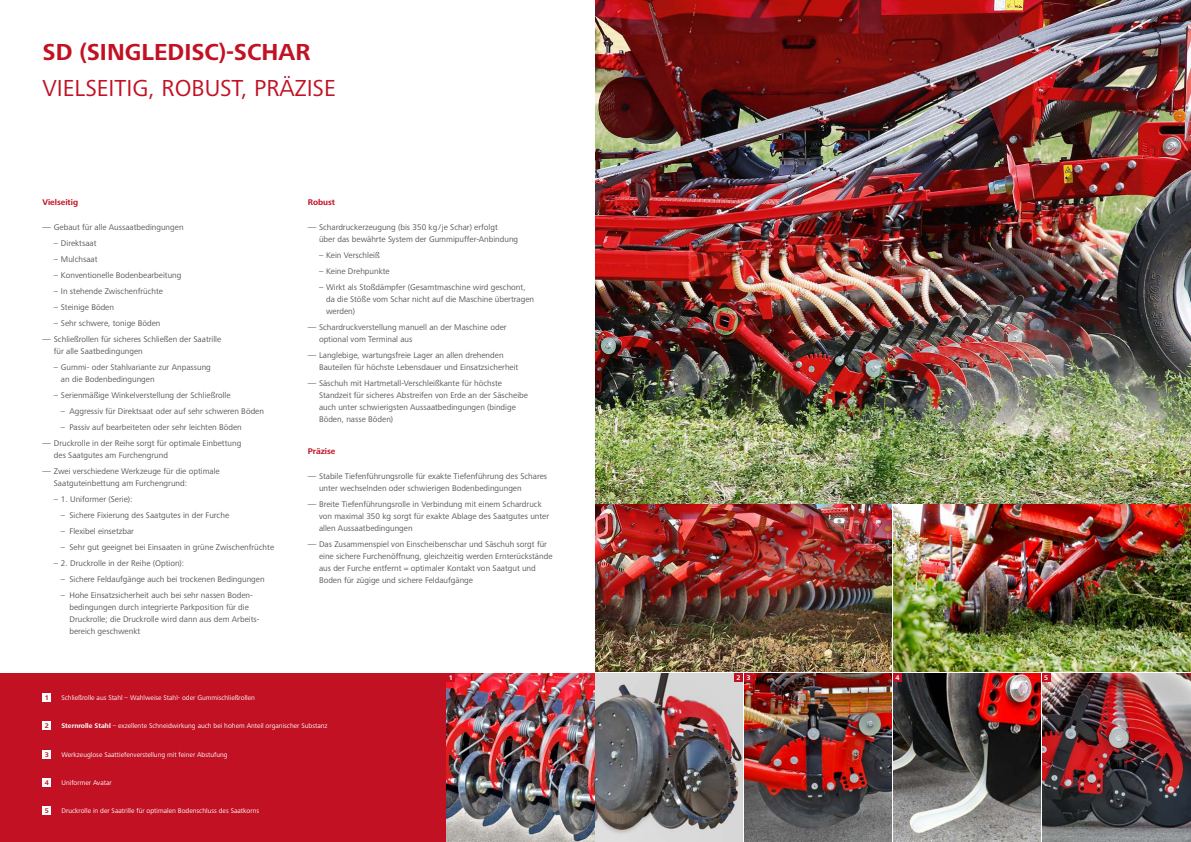
<style>
.page{position:relative;width:1191px;height:842px;background:#fff}
.page>*{position:absolute;margin:0;border:0;box-sizing:border-box;transform-origin:0 0}
.t1{font:24px "Frutiger Next LTW1 G";color:#c11123}
.t2{font:700 24px "Frutiger Next LTW1 G";color:#c11123}
.t3{font:8.5px/12px "Frutiger Next LTW1 G";color:#555756}
.t4{font:700 8.5px "Frutiger Next LTW1 G";color:#c11123}
.t5{font:7px "Frutiger Next LTW1 G";color:#fff}
.t6{font:700 7px "Frutiger Next LTW1 G";color:#fff}
.t7{font:700 7px "Frutiger Next LTW1 G";color:#c11123}
.s1{font-weight:700}
</style>
<div class="page">
<div style="left:0;top:673px;width:445px;height:169px;background:#c11123"></div>
<img style="left:595px;top:0;width:596px;height:503px">
<img style="left:595px;top:505px;width:296px;height:167px">
<img style="left:1042px;top:673px;width:149px;height:169px">
<img style="left:446px;top:673px;width:445px;height:169px">
<img style="left:893px;top:673px;width:147px;height:169px">
<img style="left:893px;top:505px;width:298px;height:167px">
<div style="left:446px;top:673px;width:9px;height:9px;background:#c11123"></div>
<div style="left:734px;top:673px;width:9px;height:9px;background:#c11123"></div>
<div style="left:744px;top:673px;width:9px;height:9px;background:#c11123"></div>
<div style="left:893px;top:673px;width:8px;height:9px;background:#c11123"></div>
<div style="left:1042px;top:673px;width:8px;height:9px;background:#c11123"></div>
<div style="left:43px;top:693px;width:8px;height:9px;background:#fff"></div>
<div style="left:43px;top:721px;width:8px;height:9px;background:#fff"></div>
<div style="left:43px;top:750px;width:8px;height:8px;background:#fff"></div>
<div style="left:43px;top:778px;width:8px;height:9px;background:#fff"></div>
<div style="left:43px;top:806px;width:8px;height:9px;background:#fff"></div>
<h1 class="t2" style="left:43px;top:38px;width:269px">SD (SINGLEDISC)-SCHAR</h1>
<h1 class="t1" style="left:43px;top:74px;width:295px">VIELSEITIG, ROBUST, PRÄZISE</h1>
<p class="t4" style="left:43px;top:197px;width:37px">Vielseitig</p>
<p class="t3" style="left:43px;top:221px;width:143px">― Gebaut für alle Aussaatbedingungen</p>
<p class="t3" style="left:54px;top:237px;width:44px">– Direktsaat</p>
<p class="t3" style="left:54px;top:253px;width:45px">– Mulchsaat</p>
<p class="t3" style="left:54px;top:269px;width:129px">– Konventionelle Bodenbearbeitung</p>
<p class="t3" style="left:54px;top:285px;width:111px">– In stehende Zwischenfrüchte</p>
<p class="t3" style="left:54px;top:301px;width:62px">– Steinige Böden</p>
<p class="t3" style="left:43px;top:315px;width:180px;line-height:16px;text-indent:11px">– Sehr schwere, tonige Böden<br>― Schließrollen für sicheres Schließen der Saatrille</p>
<p class="t3" style="left:54px;top:345px;width:90px">für alle Saatbedingungen</p>
<p class="t3" style="left:61px;top:361px;width:151px;text-indent:-7px">– Gummi- oder Stahlvariante zur Anpassung an die Bodenbedingungen</p>
<p class="t3" style="left:54px;top:389px;width:178px">– Serienmäßige Winkelverstellung der Schließrolle</p>
<p class="t3" style="left:61px;top:405px;width:205px">– Aggressiv für Direktsaat oder auf sehr schweren Böden</p>
<p class="t3" style="left:43px;top:419px;width:201px;line-height:16px;text-align:right">– Passiv auf bearbeiteten oder sehr leichten Böden<br>― Druckrolle in der Reihe sorgt für optimale Einbettung</p>
<p class="t3" style="left:43px;top:447px;width:179px;line-height:16px;text-indent:11px">des Saatgutes am Furchengrund<br>― Zwei verschiedene Werkzeuge für die optimale</p>
<p class="t3" style="left:54px;top:477px;width:135px">Saatguteinbettung am Furchengrund:</p>
<p class="t3" style="left:54px;top:493px;width:80px">– 1. Uniformer (Serie):</p>
<p class="t3" style="left:61px;top:509px;width:170px">– Sichere Fixierung des Saatgutes in der Furche</p>
<p class="t3" style="left:61px;top:525px;width:75px">– Flexibel einsetzbar</p>
<p class="t3" style="left:61px;top:541px;width:215px">– Sehr gut geeignet bei Einsaaten in grüne Zwischenfrüchte</p>
<p class="t3" style="left:54px;top:557px;width:132px">– 2. Druckrolle in der Reihe (Option):</p>
<p class="t3" style="left:61px;top:573px;width:205px">– Sichere Feldaufgänge auch bei trockenen Bedingungen</p>
<p class="t3" style="left:69px;top:589px;width:192px;text-indent:-8px">– Hohe Einsatzsicherheit auch bei sehr nassen Boden&shy;bedingungen durch integrierte Parkposition für die Druckrolle; die Druckrolle wird dann aus dem Arbeits&shy;bereich geschwenkt</p>
<p class="t4" style="left:308px;top:197px;width:29px">Robust</p>
<p class="t3" style="left:319px;top:221px;width:201px;text-indent:-11px">― Schardruckerzeugung (bis 350 kg/je Schar) erfolgt<br>über das bewährte System der Gummipuffer-Anbindung</p>
<p class="t3" style="left:319px;top:249px;width:62px">– Kein Verschleiß</p>
<p class="t3" style="left:319px;top:265px;width:72px">– Keine Drehpunkte</p>
<p class="t3" style="left:326px;top:281px;width:209px;text-indent:-7px">– Wirkt als Stoßdämpfer (Gesamtmaschine wird geschont, da die Stöße vom Schar nicht auf die Maschine übertragen werden)</p>
<p class="t3" style="left:319px;top:321px;width:189px;text-indent:-11px">― Schardruckverstellung manuell an der Maschine oder optional vom Terminal aus</p>
<p class="t3" style="left:319px;top:349px;width:201px;text-indent:-11px">― Langlebige, wartungsfreie Lager an allen drehenden<br>Bauteilen für höchste Lebensdauer und Einsatzsicherheit</p>
<p class="t3" style="left:319px;top:377px;width:210px;text-indent:-11px">― Säschuh mit Hartmetall-Verschleißkante für höchste Standzeit für sicheres Abstreifen von Erde an der Säscheibe auch unter schwierigsten Aussaatbedingungen (bindige Böden, nasse Böden)</p>
<p class="t4" style="left:308px;top:446px;width:29px">Präzise</p>
<p class="t3" style="left:319px;top:470px;width:230px;text-indent:-11px">― Stabile Tiefenführungsrolle für exakte Tiefenführung des Schares unter wechselnden oder schwierigen Bodenbedingungen</p>
<p class="t3" style="left:319px;top:498px;width:232px;text-indent:-11px">― Breite Tiefenführungsrolle in Verbindung mit einem Schardruck von maximal 350 kg sorgt für exakte Ablage des Saatgutes unter allen Aussaatbedingungen</p>
<p class="t3" style="left:319px;top:538px;width:235px;text-indent:-11px">― Das Zusammenspiel von Einscheibenschar und Säschuh sorgt für eine sichere Furchenöffnung, gleichzeitig werden Ernterückstände aus der Furche entfernt = optimaler Kontakt von Saatgut und Boden für zügige und sichere Feldaufgänge</p>
<p class="t6" style="left:449px;top:674px;width:6px">1</p>
<p class="t6" style="left:736px;top:674px;width:16px">2 3</p>
<p class="t6" style="left:895px;top:674px;width:6px">4</p>
<p class="t6" style="left:1044px;top:674px;width:6px">5</p>
<p class="t7" style="left:45px;top:693px;width:6px">1</p>
<p class="t5" style="left:61px;top:694px;width:195px">Schließrolle aus Stahl – Wahlweise Stahl- oder Gummischließrollen</p>
<p class="t7" style="left:45px;top:722px;width:6px">2</p>
<p class="t5" style="left:61px;top:722px;width:268px"><span class="s1">Sternrolle Stahl</span> – exzellente Schneidwirkung auch bei hohem Anteil organischer Substanz</p>
<p class="t7" style="left:45px;top:750px;width:6px">3</p>
<p class="t5" style="left:61px;top:750px;width:168px">Werkzeuglose Saattiefenverstellung mit feiner Abstufung</p>
<p class="t7" style="left:45px;top:779px;width:6px">4</p>
<p class="t5" style="left:61px;top:779px;width:52px">Uniformer Avatar</p>
<p class="t7" style="left:45px;top:807px;width:6px">5</p>
<p class="t5" style="left:61px;top:807px;width:199px">Druckrolle in der Saatrille für optimalen Bodenschluss des Saatkorns</p>
</div>
